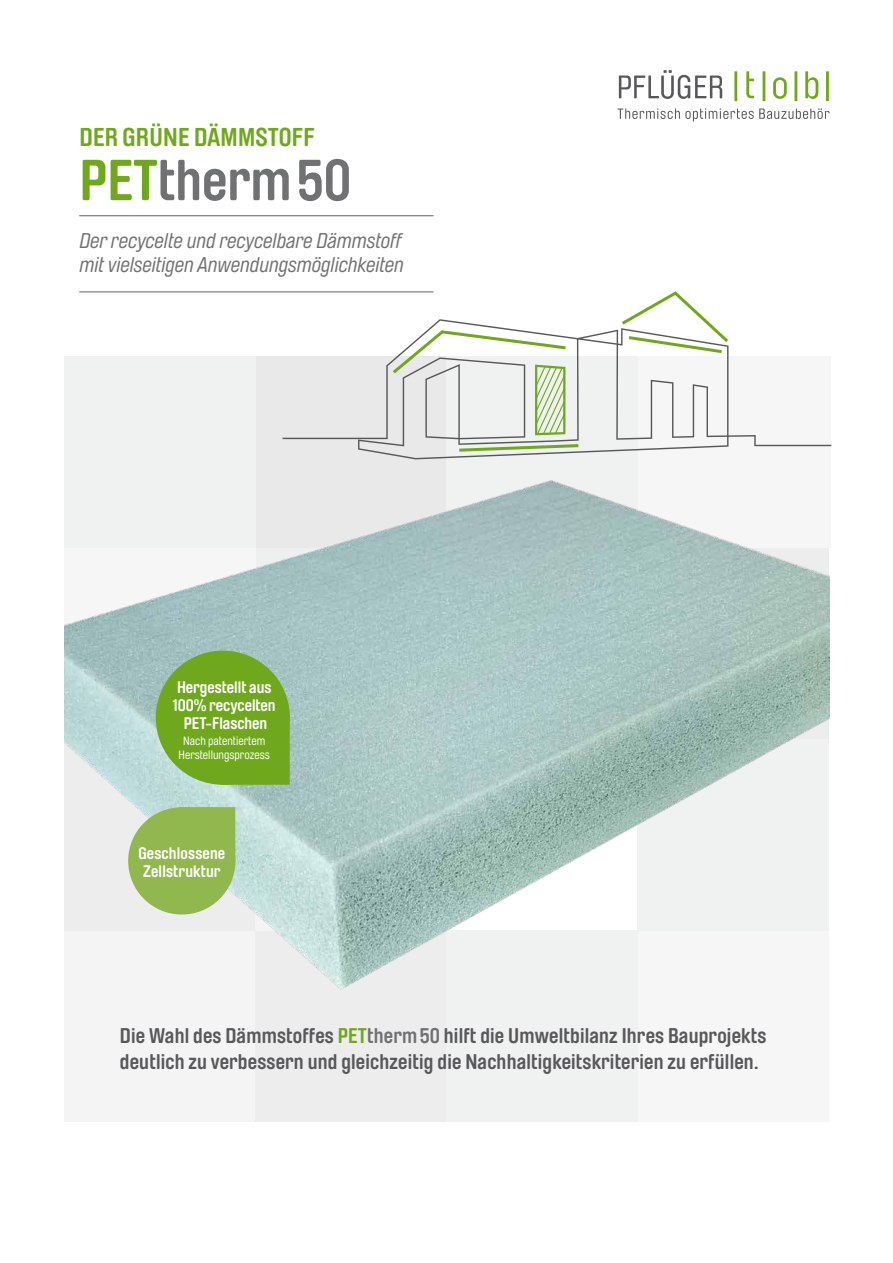
<style>
.page{position:relative;width:893px;height:1263px;background:#fff}
.page>*{position:absolute;margin:0;border:0;box-sizing:border-box;transform-origin:0 0}
.t1{font:700 57px "Brauer LL";color:#707172}
.t2{font:700 25.5px "Brauer LL";letter-spacing:.01em;color:#70a81d}
.t3{font:700 21px/25.5px "Brauer LL";letter-spacing:.01em;color:#58585a}
.t4{font:italic 21px/24px "Brauer LL";color:#707172}
.t5{font:700 16.5px/18px "Brauer LL";color:#fff;text-align:center}
.t6{font:12px/13.4px "Brauer LL";color:#fff;text-align:center}
.s1{color:#70a81d}
.s2{color:#707172}
</style>
<div class="page">
<div style="left:256px;top:357px;width:192px;height:191px;background:#e9e9ea"></div>
<div style="left:65px;top:357px;width:191px;height:191px;background:#f0f1f1"></div>
<div style="left:638px;top:357px;width:192px;height:191px;background:#f6f6f6"></div>
<div style="left:446px;top:357px;width:192px;height:191px;background:#f0f1f1"></div>
<div style="left:65px;top:931px;width:191px;height:191px;background:#f4f4f5"></div>
<div style="left:255px;top:931px;width:191px;height:191px;background:#ededee"></div>
<div style="left:638px;top:931px;width:191px;height:191px;background:#f6f6f6"></div>
<div style="left:446px;top:931px;width:192px;height:191px;background:#f0f1f1"></div>
<hr style="left:80px;top:215px;width:353px;height:1px;background:#707172">
<hr style="left:80px;top:291px;width:353px;height:1px;background:#707172">
<img style="left:65px;top:480px;width:764px;height:510px">
<svg style="left:231px;top:726px;width:59px;height:59px"></svg>
<div style="left:156px;top:651px;width:134px;height:134px;background:#70a81d;border-radius:50%"></div>
<div style="left:128px;top:807px;width:107px;height:107px;background:#91b84f;border-radius:50%"></div>
<svg style="left:179px;top:807px;width:56px;height:46px"></svg>
<svg style="left:627px;top:291px;width:79px;height:28px"></svg>
<svg style="left:283px;top:319px;width:548px;height:140px"></svg>
<svg style="left:617px;top:108px;width:212px;height:13px"></svg>
<svg style="left:734px;top:71px;width:95px;height:30px"></svg>
<svg style="left:619px;top:70px;width:103px;height:29px"></svg>
<p class="t2" style="left:80px;top:124px;width:237px">DER GRÜNE DÄMMSTOFF</p>
<h1 class="t1" style="left:79px;top:150px;width:273px"><span class="s1">PET</span>therm 50</h1>
<p class="t4" style="left:79px;top:231px;width:326px">Der recycelte und recycelbare Dämmstoff mit vielseitigen Anwendungsmöglichkeiten</p>
<p class="t5" style="left:173px;top:679px;width:104px">Hergestellt aus<br>100% recycelten<br>PET-Flaschen</p>
<p class="t6" style="left:179px;top:735px;width:93px">Nach patentiertem<br>Herstellungsprozess</p>
<p class="t5" style="left:138px;top:844px;width:88px;text-align:left">Geschlossene<br>Zellstruktur</p>
<p class="t3" style="left:120px;top:1024px;width:648px">Die Wahl des Dämmstoffes <span class="s1">PET</span><span class="s2">therm 50</span> hilft die Umweltbilanz Ihres Bauprojekts deutlich zu verbessern und gleichzeitig die Nachhaltigkeitskriterien zu erfüllen.</p>
</div>
